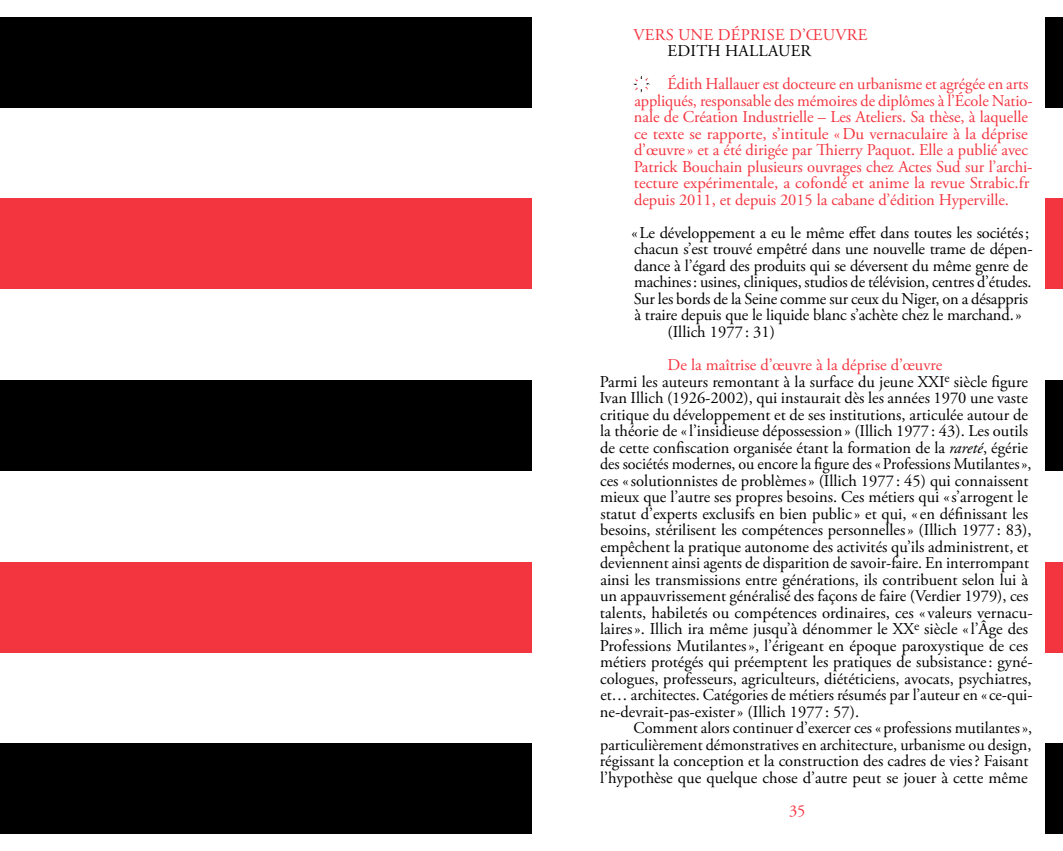
<style>
.page{position:relative;width:1063px;height:851px;background:#fff}
.page>*{position:absolute;margin:0;border:0;box-sizing:border-box;transform-origin:0 0}
.t1{font:16.5px/16.5px "Adobe Garamond Pro";color:#000}
.t2{font:16.5px/16.5px "Adobe Garamond Pro";letter-spacing:-.005em;color:#f33540}
.t3{font:16.5px "Adobe Garamond Pro";letter-spacing:.015em;color:#f33540}
.s1{color:#f33540}
.s2{font-style:italic}
</style>
<div class="page">
<svg style="left:634px;top:76px;width:16px;height:16px"></svg>
<div style="left:0;top:380px;width:531px;height:91px;background:#000"></div>
<div style="left:0;top:561px;width:531px;height:91px;background:#f33540"></div>
<div style="left:0;top:743px;width:531px;height:90px;background:#000"></div>
<div style="left:0;top:198px;width:531px;height:91px;background:#f33540"></div>
<div style="left:0;top:17px;width:531px;height:91px;background:#000"></div>
<div style="left:1046px;top:380px;width:17px;height:91px;background:#000"></div>
<div style="left:1046px;top:561px;width:17px;height:91px;background:#f33540"></div>
<div style="left:1046px;top:743px;width:17px;height:90px;background:#000"></div>
<div style="left:1046px;top:198px;width:17px;height:91px;background:#f33540"></div>
<div style="left:1046px;top:17px;width:17px;height:91px;background:#000"></div>
<p class="t3" style="left:634px;top:25px;width:235px">VERS UNE DÉPRISE D’ŒUVRE</p>
<p class="t1" style="left:668px;top:43px;width:145px">EDITH HALLAUER</p>
<p class="t2" style="left:634px;top:76px;width:400px;text-indent:34px">Édith Hallauer est docteure en urbanisme et agrégée en arts appliqués, responsable des mémoires de diplômes à l’École Natio&shy;nale de Création Industrielle – Les Ateliers. Sa thèse, à laquelle ce texte se rapporte, s’intitule «Du vernaculaire à la déprise d’œuvre» et a été dirigée par Thierry Paquot. Elle a publié avec Patrick Bouchain plusieurs ouvrages chez Actes Sud sur l’archi&shy;tecture expérimentale, a cofondé et anime la revue Strabic.fr depuis 2011, et depuis 2015 la cabane d’édition Hyperville.</p>
<p class="t1" style="left:632px;top:225px;width:399px">«Le développement a eu le même effet dans toutes les sociétés;</p>
<p class="t1" style="left:634px;top:241px;width:400px">chacun s’est trouvé empêtré dans une nouvelle trame de dépen-</p>
<p class="t1" style="left:634px;top:258px;width:395px">dance à l’égard des produits qui se déversent du même genre de</p>
<p class="t1" style="left:634px;top:274px;width:399px">machines: usines, cliniques, studios de télévision, centres d’études.</p>
<p class="t1" style="left:634px;top:291px;width:396px">Sur les bords de la Seine comme sur ceux du Niger, on a désappris</p>
<p class="t1" style="left:634px;top:307px;width:389px">à traire depuis que le liquide blanc s’achète chez le marchand.»</p>
<p class="t1" style="left:668px;top:324px;width:109px">(Illich 1977 : 31)</p>
<p class="t1" style="left:599px;top:357px;width:435px;text-indent:68px"><span class="s1">De la maîtrise d’œuvre à la déprise d’œuvre<br></span>Parmi les auteurs remontant à la surface du jeune XXI<sup>e</sup> siècle figure Ivan Illich (1926-2002), qui instaurait dès les années 1970 une vaste critique du développement et de ses institutions, articulée autour de la théorie de «l’insidieuse dépossession» (Illich 1977 : 43). Les outils de cette confiscation organisée étant la formation de la <span class="s2">rareté</span>, égérie des sociétés modernes, ou encore la figure des «Professions Mutilantes», ces «solutionnistes de problèmes» (Illich 1977 : 45) qui connaissent mieux que l’autre ses propres besoins. Ces métiers qui «s’arrogent le statut d’experts exclusifs en bien public » et qui, «en définissant les besoins, stérilisent les compétences personnelles» (Illich 1977 : 83), empêchent la pratique autonome des activités qu’ils administrent, et deviennent ainsi agents de disparition de savoir-faire. En interrompant ainsi les transmissions entre générations, ils contribuent selon lui à un appauvrissement généralisé des façons de faire (Verdier 1979), ces talents, habiletés ou compétences ordinaires, ces « valeurs vernacu&shy;laires». Illich ira même jusqu’à dénommer le XX<sup>e</sup> siècle «l’Âge des Professions Mutilantes», l’érigeant en époque paroxystique de ces métiers protégés qui préemptent les pratiques de subsistance: gyné&shy;cologues, professeurs, agriculteurs, diététiciens, avocats, psychiatres, et… architectes. Catégories de métiers résumés par l’auteur en « ce-qui&shy;ne-devrait-pas-exister» (Illich 1977 : 57).</p>
<p class="t1" style="left:600px;top:720px;width:434px;text-indent:34px">Comment alors continuer d’exercer ces «professions mutilantes», particulièrement démonstratives en architecture, urbanisme ou design, régissant la conception et la construction des cadres de vies? Faisant l’hypothèse que quelque chose d’autre peut se jouer à cette même</p>
<p class="t2" style="left:789px;top:802px;width:18px">35</p>
</div>
